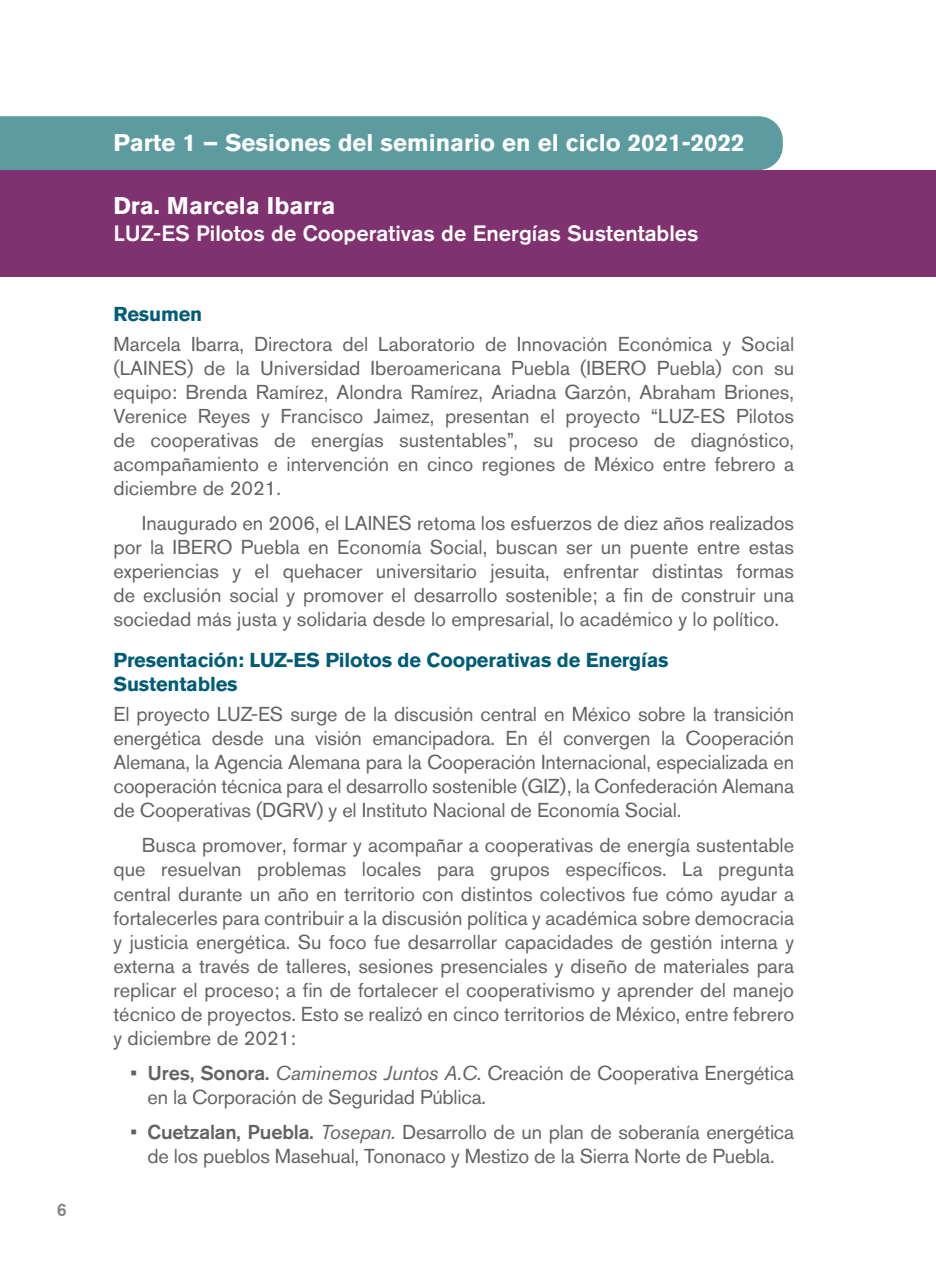
<style>
.page{position:relative;width:936px;height:1276px;background:#fff}
.page>*{position:absolute;margin:0;border:0;box-sizing:border-box;transform-origin:0 0}
.t1{font:700 24px "Akzidenz Grotesk BQ";color:#fff}
.t2{font:500 22px "Akzidenz Grotesk BQ";color:#fff}
.t3{font:20px/24px "Akzidenz Grotesk BQ";letter-spacing:-.01em;color:#646363;text-align:justify}
.t4{font:700 20px/24px "Akzidenz Grotesk BQ";letter-spacing:-.01em;color:#005c76}
.t5{font:500 18px "Akzidenz Grotesk BQ";color:#878787}
.s1{font-weight:500}
.s2{font-style:italic}
</style>
<div class="page">
<div style="left:0;top:170px;width:935px;height:106px;background:#803270"></div>
<div style="left:0;top:116px;width:782px;height:54px;background:#5c9ca0"></div>
<p class="t5" style="left:57px;top:1199px;width:12px">6</p>
<p class="t1" style="left:113px;top:129px;width:632px">Parte 1 – Sesiones del seminario en el ciclo 2021-2022</p>
<p class="t1" style="left:113px;top:192px;width:223px">Dra. Marcela Ibarra</p>
<p class="t2" style="left:113px;top:219px;width:586px">LUZ-ES Pilotos de Cooperativas de Energías Sustentables</p>
<p class="t4" style="left:113px;top:302px;width:90px">Resumen</p>
<p class="t3" style="left:113px;top:332px;width:682px">Marcela Ibarra, Directora del Laboratorio de Innovación Económica y Social (LAINES) de la Universidad Iberoamericana Puebla (IBERO Puebla) con su equipo: Brenda Ramírez, Alondra Ramírez, Ariadna Garzón, Abraham Briones, Verenice Reyes y Francisco Jaimez, presentan el proyecto “LUZ-ES Pilotos de cooperativas de energías sustentables”, su proceso de diagnóstico, acompañamiento e intervención en cinco regiones de México entre febrero a diciembre de 2021.</p>
<p class="t3" style="left:113px;top:511px;width:682px;text-indent:28px">Inaugurado en 2006, el LAINES retoma los esfuerzos de diez años realizados por la IBERO Puebla en Economía Social, buscan ser un puente entre estas experiencias y el quehacer universitario jesuita, enfrentar distintas formas de exclusión social y promover el desarrollo sostenible; a fin de construir una sociedad más justa y solidaria desde lo empresarial, lo académico y lo político.</p>
<p class="t4" style="left:113px;top:648px;width:556px">Presentación: LUZ-ES Pilotos de Cooperativas de Energías<br>Sustentables</p>
<p class="t3" style="left:113px;top:702px;width:682px">El proyecto LUZ-ES surge de la discusión central en México sobre la transición energética desde una visión emancipadora. En él convergen la Cooperación Alemana, la Agencia Alemana para la Cooperación Internacional, especializada en cooperación técnica para el desarrollo sostenible (GIZ), la Confederación Alemana de Cooperativas (DGRV) y el Instituto Nacional de Economía Social.</p>
<p class="t3" style="left:113px;top:833px;width:682px;text-indent:28px">Busca promover, formar y acompañar a cooperativas de energía sustentable que resuelvan problemas locales para grupos específicos. La pregunta central durante un año en territorio con distintos colectivos fue cómo ayudar a fortalecerles para contribuir a la discusión política y académica sobre democracia y justicia energética. Su foco fue desarrollar capacidades de gestión interna y externa a través de talleres, sesiones presenciales y diseño de materiales para replicar el proceso; a fin de fortalecer el cooperativismo y aprender del manejo técnico de proyectos. Esto se realizó en cinco territorios de México, entre febrero y diciembre de 2021:</p>
<p class="t3" style="left:147px;top:1060px;width:648px;text-indent:-17px"><span class="s1">• Ures, Sonora.</span> <span class="s2">Caminemos Juntos A.C.</span> Creación de Cooperativa Energética en la Corporación de Seguridad Pública.</p>
<p class="t3" style="left:130px;top:1120px;width:665px;text-align:center"><span class="s1">• Cuetzalan, Puebla.</span> <span class="s2">Tosepan.</span> Desarrollo de un plan de soberanía energética de los pueblos Masehual, Tononaco y Mestizo de la Sierra Norte de Puebla.</p>
</div>
